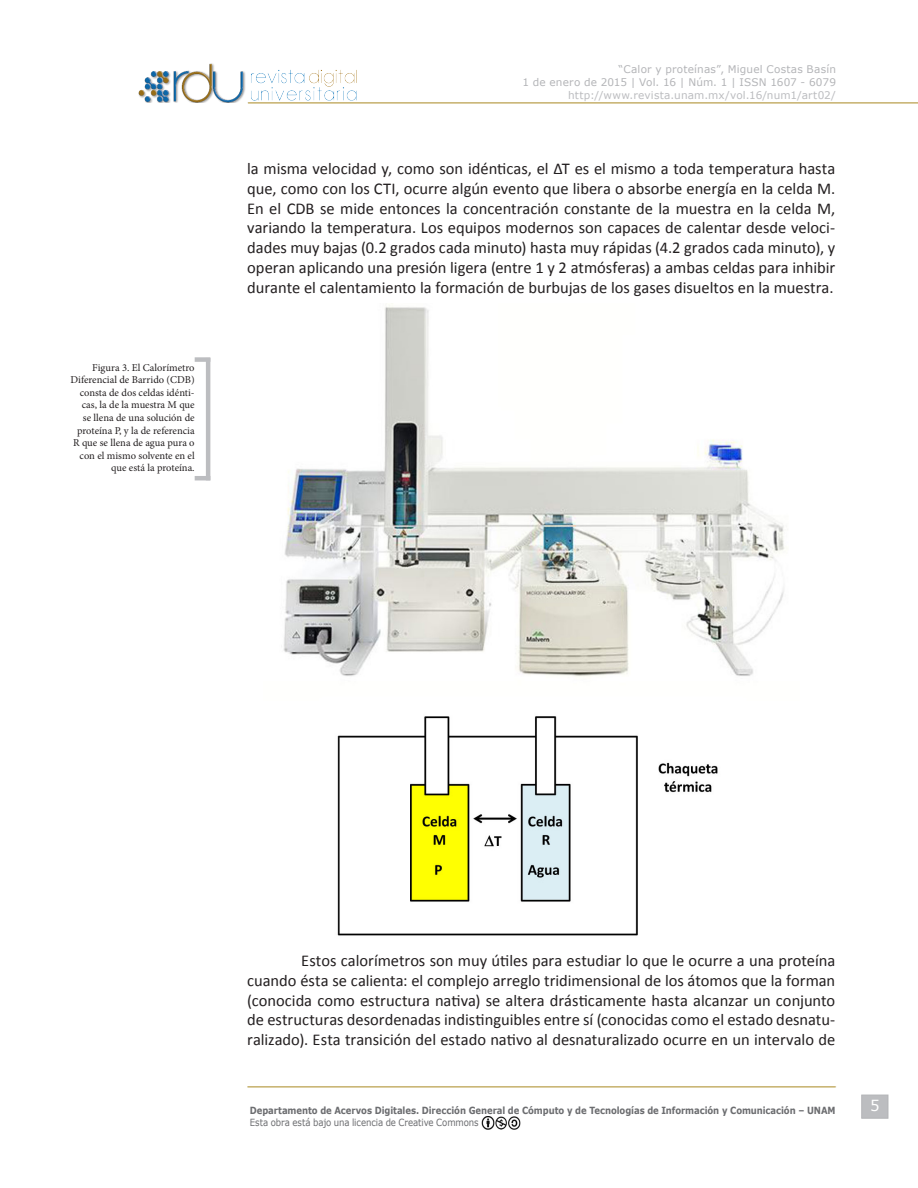
<style>
.page{position:relative;width:918px;height:1188px;background:#fff}
.page>*{position:absolute;margin:0;border:0;box-sizing:border-box;transform-origin:0 0}
.subtitulo_2_de_texto{font:16.5px/19.8px "Calibri";color:#231f20;text-align:justify}
.t1{font:15px "Verdana";color:#fff}
.epigrafe{font:10.5px/12.6px "Minion Pro";color:#231f20;text-align:right}
.t2{font:10.5px/12.6px "Verdana";letter-spacing:.015em;color:#b4b5b8;text-align:right}
.t3{font:10.5px "Verdana";letter-spacing:.015em;color:#bcbdc0}
.t4{font:700 9.9px "Verdana";letter-spacing:-.01em;color:#6c6d70;scale:.86 1}
.t5{font:9.9px "Verdana";letter-spacing:-.01em;color:#6c6d70;scale:.87 1}
</style>
<div class="page">
<div style="left:861px;top:1095px;width:27px;height:24px;background:#bcbdc0"></div>
<img style="left:138px;top:63px;width:218px;height:39px">
<hr style="left:247px;top:102px;width:671px;height:2px;background:#cbb87c">
<hr style="left:248px;top:103px;width:670px;height:1px;background:#ba9b32">
<hr style="left:247px;top:1086px;width:589px;height:2px;background:#cab677">
<hr style="left:248px;top:1087px;width:588px;height:1px;background:#ba9b32">
<img style="left:481px;top:1116px;width:39px;height:14px">
<img style="left:283px;top:305px;width:502px;height:631px">
<hr style="left:206px;top:358px;width:4px;height:122px;background:#bcbdc0">
<hr style="left:195px;top:476px;width:15px;height:4px;background:#bcbdc0">
<div style="left:195px;top:357px;width:15px;height:5px;background:#bcbdc0"></div>
<p class="epigrafe" style="left:71px;top:361px;width:126px">Figura 3. El Calorímetro<br>Diferencial de Barrido (CDB) consta de dos celdas idénti&shy;cas, la de la muestra M que<br>se llena de una solución de proteína P, y la de referencia<br>R que se llena de agua pura o con el mismo solvente en el que está la proteína.</p>
<p class="t2" style="left:522px;top:63px;width:315px">“Calor y proteínas”, Miguel Costas Basín<br>1 de enero de 2015 | Vol. 16 | Núm. 1 | ISSN 1607 - 6079</p>
<p class="t3" style="left:568px;top:88px;width:269px">http://www.revista.unam.mx/vol.16/num1/art02/</p>
<p class="subtitulo_2_de_texto" style="left:247px;top:159px;width:590px">la misma velocidad y, como son idénticas, el ΔT es el mismo a toda temperatura hasta que, como con los CTI, ocurre algún evento que libera o absorbe energía en la celda M.<br>En el CDB se mide entonces la concentración constante de la muestra en la celda M, variando la temperatura. Los equipos modernos son capaces de calentar desde veloci&shy;dades muy bajas (0.2 grados cada minuto) hasta muy rápidas (4.2 grados cada minuto), y operan aplicando una presión ligera (entre 1 y 2 atmósferas) a ambas celdas para inhibir durante el calentamiento la formación de burbujas de los gases disueltos en la muestra.</p>
<p class="subtitulo_2_de_texto" style="left:247px;top:951px;width:590px;text-indent:54px">Estos calorímetros son muy útiles para estudiar lo que le ocurre a una proteína cuando ésta se calienta: el complejo arreglo tridimensional de los átomos que la forman (conocida como estructura nativa) se altera drásticamente hasta alcanzar un conjunto de estructuras desordenadas indistinguibles entre sí (conocidas como el estado desnatu&shy;ralizado). Esta transición del estado nativo al desnaturalizado ocurre en un intervalo de</p>
<p class="t4" style="left:250px;top:1103px;width:683px">Departamento de Acervos Digitales. Dirección General de Cómputo y de Tecnologías de Información y Comunicación – UNAM</p>
<p class="t5" style="left:250px;top:1115px;width:265px">Esta obra está bajo una licencia de Creative Commons</p>
<p class="t1" style="left:870px;top:1096px;width:11px">5</p>
</div>
